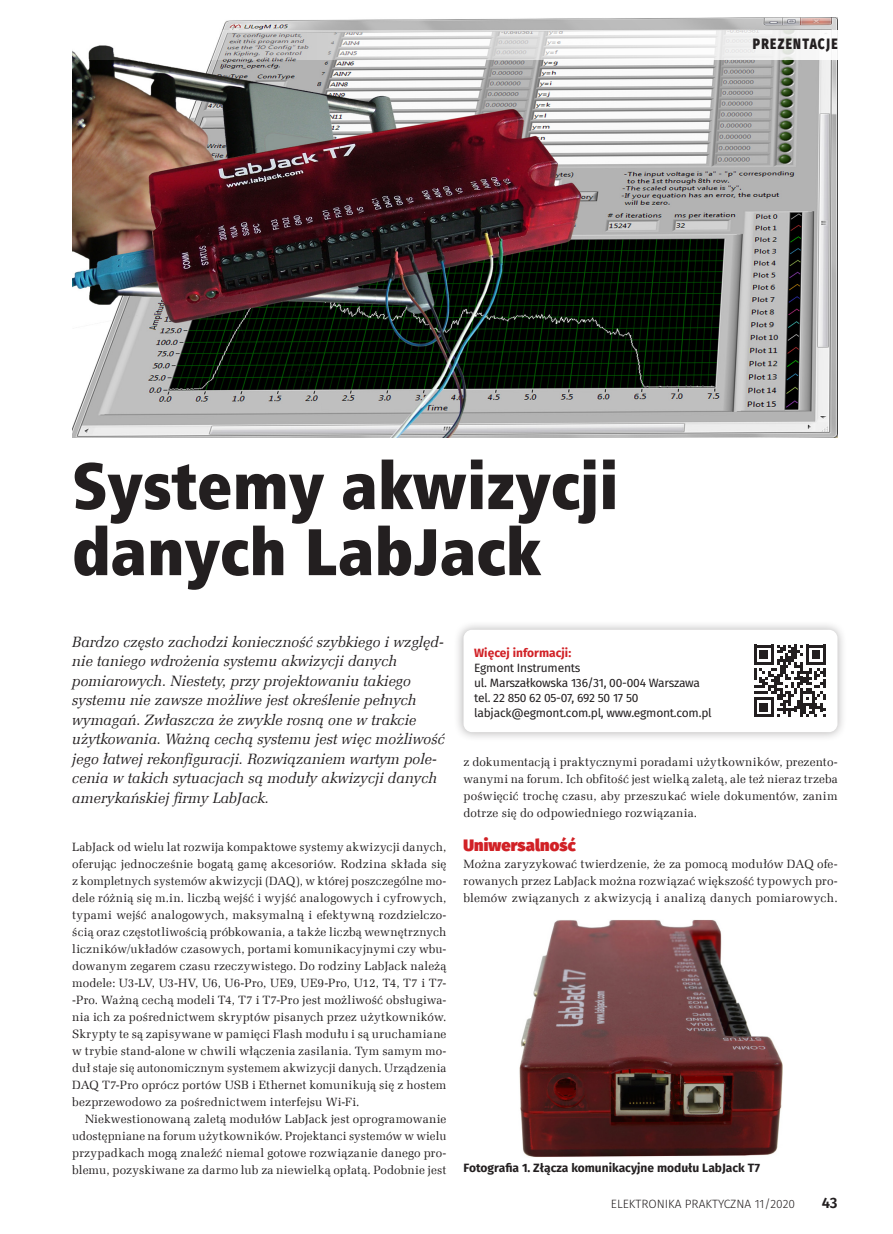
<style>
.page{position:relative;width:893px;height:1234px;background:#fff}
.page>*{position:absolute;margin:0;border:0;box-sizing:border-box;transform-origin:0 0}
._9_tytul{font:66px/66px "Humnst 777 X Blk Cn EU";color:#231f20}
._3_Srodtytul{font:900 16.5px "Fira Sans";letter-spacing:.005em;color:#d12126}
._2_lead_do_wszystkie{font:italic 15px/19.5px "Zapf Ellipt EU";color:#231f20}
.t1{font:800 15px "Fira Sans";letter-spacing:.11em;color:#231f20;scale:.8 1}
.t2{font:600 15px "Fira Sans";color:#231f20}
._1_Body{font:12px/17px "Zapf Ellipt EU";letter-spacing:.015em;color:#231f20;text-align:justify}
._7_tabela_trec{font:12px "Fira Sans";letter-spacing:-.02em;color:#231f20}
._4_Podpis{font:700 12px "Fira Sans";color:#231f20}
.t3{font:300 12px "Fira Sans";color:#231f20}
._7_tabela_trec-2{font:700 12px "Fira Sans";color:#d12126}
</style>
<div class="page">
<img style="left:72px;top:17px;width:766px;height:420px">
<svg style="left:72px;top:30px;width:766px;height:30px"></svg>
<div style="left:454px;top:619px;width:393px;height:123px;background:#231f20;opacity:.35"></div>
<div style="left:463px;top:629px;width:374px;height:103px;background:#fff;border-radius:9px"></div>
<svg style="left:754px;top:644px;width:72px;height:73px"></svg>
<img style="left:519px;top:920px;width:264px;height:237px">
<p class="t1" style="left:753px;top:30px;width:108px">PREZENTACJE</p>
<p class="_9_tytul" style="left:72px;top:453px;width:548px">Systemy akwizycji danych LabJack</p>
<p class="_2_lead_do_wszystkie" style="left:72px;top:632px;width:374px">Bardzo często zachodzi konieczność szybkiego i względ&shy;nie taniego wdrożenia systemu akwizycji danych pomiarowych. Niestety, przy projektowaniu takiego systemu nie zawsze możliwe jest określenie pełnych wymagań. Zwłaszcza że zwykle rosną one w trakcie użytkowania. Ważną cechą systemu jest więc możliwość jego łatwej rekonfiguracji. Rozwiązaniem wartym pole&shy;cenia w takich sytuacjach są moduły akwizycji danych amerykańskiej firmy LabJack.</p>
<p class="_1_Body" style="left:72px;top:838px;width:376px">LabJack od wielu lat rozwija kompaktowe systemy akwizycji danych, oferując jednocześnie bogatą gamę akcesoriów. Rodzina składa się z kompletnych systemów akwizycji (DAQ), w której poszczególne mo&shy;dele różnią się m.in. liczbą wejść i wyjść analogowych i cyfrowych, typami wejść analogowych, maksymalną i efektywną rozdzielczo&shy;ścią oraz częstotliwością próbkowania, a także liczbą wewnętrznych liczników/układów czasowych, portami komunikacyjnymi czy wbu&shy;dowanym zegarem czasu rzeczywistego. Do rodziny LabJack należą modele: U3-LV, U3-HV, U6, U6-Pro, UE9, UE9-Pro, U12, T4, T7 i T7- -Pro. Ważną cechą modeli T4, T7 i T7-Pro jest możliwość obsługiwa&shy;nia ich za pośrednictwem skryptów pisanych przez użytkowników.<br>Skrypty te są zapisywane w pamięci Flash modułu i są uruchamiane w trybie stand-alone w chwili włączenia zasilania. Tym samym mo&shy;duł staje się autonomicznym systemem akwizycji danych. Urządzenia DAQ T7-Pro oprócz portów USB i Ethernet komunikują się z hostem bezprzewodowo za pośrednictwem interfejsu Wi-Fi.</p>
<p class="_1_Body" style="left:72px;top:1110px;width:376px;text-indent:13px">Niekwestionowaną zaletą modułów LabJack jest oprogramowanie udostępniane na forum użytkowników. Projektanci systemów w wielu przypadkach mogą znaleźć niemal gotowe rozwiązanie danego pro&shy;blemu, pozyskiwane za darmo lub za niewielką opłatą. Podobnie jest</p>
<p class="_7_tabela_trec-2" style="left:474px;top:642px;width:99px">Więcej informacji:</p>
<p class="_7_tabela_trec" style="left:474px;top:658px;width:108px">Egmont Instruments</p>
<p class="_7_tabela_trec" style="left:474px;top:673px;width:227px">ul. Marszałkowska 136/31, 00-004 Warszawa</p>
<p class="_7_tabela_trec" style="left:474px;top:688px;width:166px">tel. 22 850 62 05-07, 692 50 17 50</p>
<p class="_7_tabela_trec" style="left:474px;top:703px;width:239px">labjack@egmont.com.pl, www.egmont.com.pl</p>
<p class="_1_Body" style="left:463px;top:753px;width:376px">z dokumentacją i praktycznymi poradami użytkowników, prezento&shy;wanymi na forum. Ich obfitość jest wielką zaletą, ale też nieraz trzeba poświęcić trochę czasu, aby przeszukać wiele dokumentów, zanim dotrze się do odpowiedniego rozwiązania.</p>
<p class="_3_Srodtytul" style="left:463px;top:829px;width:114px">Uniwersalność</p>
<p class="_1_Body" style="left:463px;top:855px;width:376px">Można zaryzykować twierdzenie, że za pomocą modułów DAQ ofe&shy;rowanych przez LabJack można rozwiązać większość typowych pro&shy;blemów związanych z akwizycją i analizą danych pomiarowych.</p>
<p class="_4_Podpis" style="left:463px;top:1156px;width:298px">Fotografia 1. Złącza komunikacyjne modułu LabJack T7</p>
<p class="t3" style="left:611px;top:1195px;width:186px">ELEKTRONIKA PRAKTYCZNA 11/2020</p>
<p class="t2" style="left:822px;top:1190px;width:17px">43</p>
</div>
